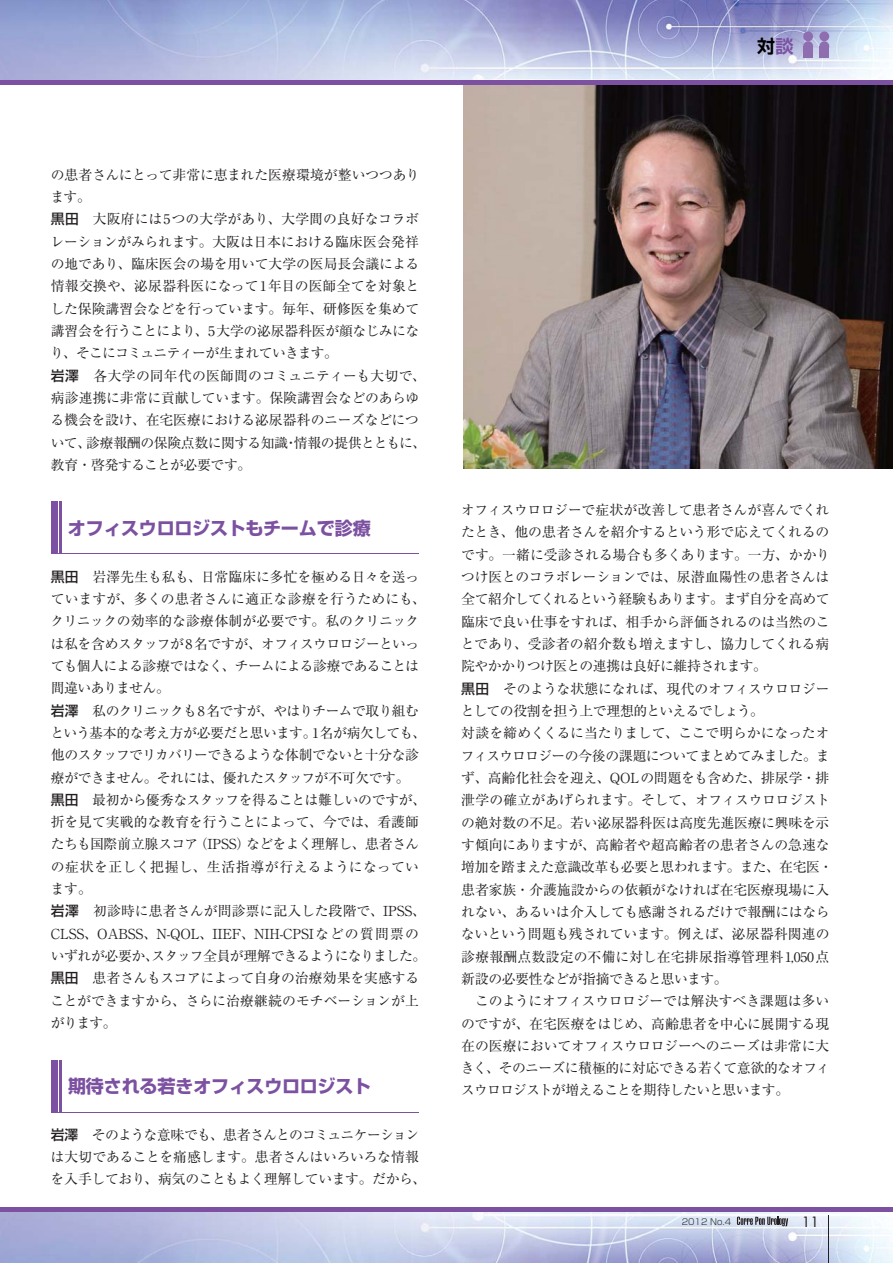
<style>
.page{position:relative;width:893px;height:1263px;background:#fff}
.page>*{position:absolute;margin:0;border:0;box-sizing:border-box;transform-origin:0 0}
.t1{font:18px "Shin Go Pro Bold 90 pv RKSJ H";letter-spacing:-.015em;color:#7c51a1}
.t2{font:18px "Shin Go Pro De Bold 90 pv RKSJ H";color:#000}
.t3{font:13.8px/22.4px "Ryumin regular 83 pv RKSJ H";letter-spacing:-.02em;color:#231f20}
.t4{font:13.8px "Futura";color:#231f20}
.t5{font:8.55px "Shin Go Pro Light 90 pv RKSJ H";color:#231f20}
.s1{color:#7c51a1}
.s2{font-family:"Shin Go Pro Medium 90 pv RKSJ H"}
.s3{font-family:"Ryumin Pro Regular 90 pv RKSJ H"}
</style>
<div class="page">
<img style="left:0;top:0;width:893px;height:81px">
<img style="left:0;top:1212px;width:893px;height:51px">
<hr style="left:0;top:81px;width:893px;height:4px;background:#7c51a1">
<hr style="left:0;top:1208px;width:893px;height:4px;background:#7c51a1">
<svg style="left:737px;top:1216px;width:51px;height:10px"></svg>
<hr style="left:828px;top:1215px;width:1px;height:48px;background:#231f20">
<div style="left:51px;top:502px;width:6px;height:52px;background:#7c51a1"></div>
<hr style="left:51px;top:553px;width:368px;height:1px;background:#7c51a1">
<div style="left:51px;top:1060px;width:6px;height:52px;background:#7c51a1"></div>
<hr style="left:51px;top:1111px;width:368px;height:1px;background:#7c51a1">
<img style="left:463px;top:85px;width:430px;height:383px">
<div style="left:819px;top:31px;width:10px;height:10px;background:#8f6eb0;border-radius:50%"></div>
<div style="left:819px;top:41px;width:10px;height:10px;background:#8f6eb0;border-radius:50%"></div>
<div style="left:819px;top:46px;width:10px;height:12px;background:#8f6eb0"></div>
<div style="left:803px;top:31px;width:10px;height:10px;background:#8f6eb0;border-radius:50%"></div>
<div style="left:803px;top:41px;width:10px;height:10px;background:#8f6eb0;border-radius:50%"></div>
<div style="left:803px;top:46px;width:10px;height:12px;background:#8f6eb0"></div>
<hr style="left:60px;top:502px;width:2px;height:52px;background:#7c51a1">
<hr style="left:60px;top:1060px;width:2px;height:52px;background:#7c51a1">
<h1 class="t2" style="left:757px;top:40px;width:38px">対<span class="s1">談</span></h1>
<p class="t3" style="left:50px;top:165px;width:378px">の患者さんにとって非常に恵まれた医療環境が整いつつあります。<br><span class="s2">黒田</span>　大阪府には5つの大学があり、大学間の良好なコラボレーションがみられます。大阪は日本における臨床医会発祥の地であり、臨床医会の場を用いて大学の医局長会議による情報交換や、泌尿器科医になって1年目の医師全てを対象とした保険講習会などを行っています。毎年、研修医を集めて講習会を行うことにより、5大学の泌尿器科医が顔なじみになり、そこにコミュニティーが生まれていきます。<br><span class="s2">岩澤</span>　各大学の同年代の医師間のコミュニティーも大切で、病診連携に非常に貢献しています。保険講習会などのあらゆる機会を設け、在宅医療における泌尿器科のニーズなどについて、診療報酬の保険点数に関する知識・情報の提供とともに、教育・啓発することが必要です<span class="s3">。</span></p>
<h1 class="t1" style="left:68px;top:521px;width:304px">オフィスウロロジストもチームで診療</h1>
<p class="t3" style="left:50px;top:567px;width:377px"><span class="s2">黒田</span>　岩澤先生も私も、日常臨床に多忙を極める日々を送っていますが、多くの患者さんに適正な診療を行うためにも、クリニックの効率的な診療体制が必要です。私のクリニックは私を含めスタッフが8名ですが、オフィスウロロジーといっても個人による診療ではなく、チームによる診療であることは間違いありません。<br><span class="s2">岩澤</span>　私のクリニックも8名ですが、やはりチームで取り組むという基本的な考え方が必要だと思います。1名が病欠しても、他のスタッフでリカバリーできるような体制でないと十分な診療ができません。それには、優れたスタッフが不可欠です。<br><span class="s2">黒田</span>　最初から優秀なスタッフを得ることは難しいのですが、折を見て実戦的な教育を行うことによって、今では、看護師たちも国際前立腺スコア（IPSS）などをよく理解し、患者さんの症状を正しく把握し、生活指導が行えるようになっています。<br><span class="s2">岩澤</span>　初診時に患者さんが問診票に記入した段階で、IPSS、<br>CLSS、OABSS、N-QOL、IIEF、NIH-CPSIなどの質問票のいずれが必要か、スタッフ全員が理解できるようになりました。<span class="s2">黒田</span>　患者さんもスコアによって自身の治療効果を実感することができますから、さらに治療継続のモチベーションが上がります。</p>
<h1 class="t1" style="left:68px;top:1079px;width:304px">期待される若きオフィスウロロジスト</h1>
<p class="t3" style="left:51px;top:1125px;width:377px"><span class="s2">岩澤</span>　そのような意味でも、患者さんとのコミュニケーションは大切であることを痛感します。患者さんはいろいろな情報を入手しており、病気のこともよく理解しています。だから、</p>
<p class="t3" style="left:461px;top:500px;width:374px">オフィスウロロジーで症状が改善して患者さんが喜んでくれたとき、他の患者さんを紹介するという形で応えてくれるのです。一緒に受診される場合も多くあります。一方、かかりつけ医とのコラボレーションでは、尿潜血陽性の患者さんは全て紹介してくれるという経験もあります。まず自分を高めて臨床で良い仕事をすれば、相手から評価されるのは当然のことであり、受診者の紹介数も増えますし、協力してくれる病院やかかりつけ医との連携は良好に維持されます。<br><span class="s2">黒田</span>　そのような状態になれば、現代のオフィスウロロジーとしての役割を担う上で理想的といえるでしょう。<br>対談を締めくくるに当たりまして、ここで明らかになったオフィスウロロジーの今後の課題についてまとめてみました。まず、高齢化社会を迎え、QOLの問題をも含めた、排尿学・排泄学の確立があげられます。そして、オフィスウロロジストの絶対数の不足。若い泌尿器科医は高度先進医療に興味を示す傾向にありますが、高齢者や超高齢者の患者さんの急速な増加を踏まえた意識改革も必要と思われます。また、在宅医・患者家族・介護施設からの依頼がなければ在宅医療現場に入れない、あるいは介入しても感謝されるだけで報酬にはならないという問題も残されています。例えば、泌尿器科関連の診療報酬点数設定の不備に対し在宅排尿指導管理料1,050点新設の必要性などが指摘できると思います。<br>　このようにオフィスウロロジーでは解決すべき課題は多いのですが、在宅医療をはじめ、高齢患者を中心に展開する現在の医療においてオフィスウロロジーへのニーズは非常に大きく、そのニーズに積極的に対応できる若くて意欲的なオフィスウロロジストが増えることを期待したいと思います。</p>
<p class="t5" style="left:682px;top:1218px;width:51px">2012 No.4</p>
<p class="t4" style="left:802px;top:1215px;width:19px">11</p>
</div>
